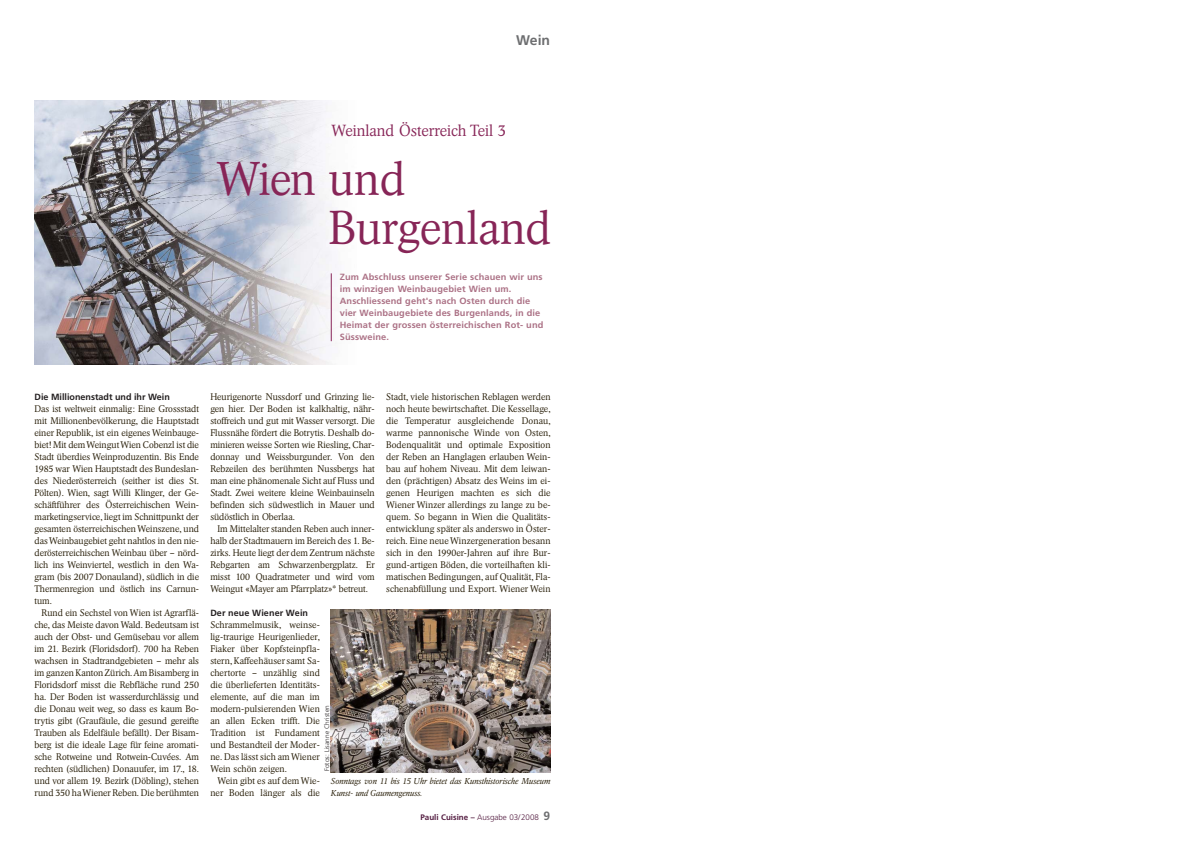
<style>
.page{position:relative;width:1191px;height:842px;background:#fff}
.page>*{position:absolute;margin:0;border:0;box-sizing:border-box;transform-origin:0 0}
.t1{font:300 47px/49px "Arena New BQ";color:#872557}
.t2{font:300 16px "Arena New BQ";color:#872557}
.t3{font:700 14px "Frutiger";color:#6d6e70}
.t4{font:300 9.5px/12px "Arena New BQ";color:#241a04;text-align:justify}
.t5{font:700 9px/12px "Frutiger";letter-spacing:.01em;color:#ac7286}
.t6{font:700 9px "Frutiger";color:#231f20}
.t7{font:italic 300 8.5px/12px "Arena New BQ";color:#241a04}
.t8{font:300 8px "Frutiger";color:#541d41}
.t9{font:300 6.5px "Frutiger";letter-spacing:.01em;color:#231f20}
.s1{font-weight:700}
.s2{font-weight:700;font-size:12px;color:#6d6e70}
</style>
<div class="page">
<img style="left:34px;top:100px;width:302px;height:264px">
<hr style="left:331px;top:273px;width:1px;height:68px;background:#872557">
<img style="left:331px;top:609px;width:219px;height:163px">
<h3 class="t3" style="left:516px;top:35px;width:35px">Wein</h3>
<h2 class="t2" style="left:331px;top:125px;width:176px">Weinland Österreich Teil 3</h2>
<h1 class="t1" style="left:329px;top:160px;width:224px;text-indent:-112px">Wien und<br>Burgenland</h1>
<p class="t5" style="left:340px;top:272px;width:205px">Zum Abschluss unserer Serie schauen wir uns im winzigen Weinbaugebiet Wien um.<br>Anschliessend geht's nach Osten durch die vier Weinbaugebiete des Burgenlands, in die Heimat der grossen österreichischen Rot- und Süssweine.</p>
<p class="t6" style="left:35px;top:393px;width:137px">Die Millionenstadt und ihr Wein</p>
<p class="t4" style="left:35px;top:404px;width:166px">Das ist weltweit einmalig: Eine Grossstadt mit Millionenbevölkerung, die Hauptstadt einer Republik, ist ein eigenes Weinbauge&shy;biet! Mit dem Weingut Wien Cobenzl ist die Stadt überdies Weinproduzentin. Bis Ende 1985 war Wien Hauptstadt des Bundeslan&shy;des Niederösterreich (seither ist dies St.<br>Pölten). Wien, sagt Willi Klinger, der Ge&shy;schäftführer des Österreichischen Wein&shy;marketingservice, liegt im Schnittpunkt der gesamten österreichischen Weinszene, und das Weinbaugebiet geht nahtlos in den nie&shy;derösterreichischen Weinbau über – nörd&shy;lich ins Weinviertel, westlich in den Wa&shy;gram (bis 2007 Donauland), südlich in die Thermenregion und östlich ins Carnun&shy;tum.</p>
<p class="t4" style="left:35px;top:608px;width:166px;text-indent:7px">Rund ein Sechstel von Wien ist Agrarflä&shy;che, das Meiste davon Wald. Bedeutsam ist auch der Obst- und Gemüsebau vor allem im 21. Bezirk (Floridsdorf). 700 ha Reben wachsen in Stadtrandgebieten – mehr als im ganzen Kanton Zürich. Am Bisamberg in Floridsdorf misst die Rebfläche rund 250 ha. Der Boden ist wasserdurchlässig und die Donau weit weg, so dass es kaum Bo&shy;trytis gibt (Graufäule, die gesund gereifte Trauben als Edelfäule befällt). Der Bisam&shy;berg ist die ideale Lage für feine aromati&shy;sche Rotweine und Rotwein-Cuvées. Am rechten (südlichen) Donauufer, im 17., 18. und vor allem 19. Bezirk (Döbling), stehen rund 350 ha Wiener Reben. Die berühmten</p>
<p class="t4" style="left:386px;top:392px;width:166px">Stadt, viele historischen Reblagen werden noch heute bewirtschaftet. Die Kessellage, die Temperatur ausgleichende Donau, warme pannonische Winde von Osten, Bodenqualität und optimale Exposition der Reben an Hanglagen erlauben Wein&shy;bau auf hohem Niveau. Mit dem leiwan&shy;den (prächtigen) Absatz des Weins im ei&shy;genen Heurigen machten es sich die Wiener Winzer allerdings zu lange zu be&shy;quem. So begann in Wien die Qualitäts&shy;entwicklung später als anderswo in Öster&shy;reich. Eine neue Winzergeneration besann sich in den 1990er-Jahren auf ihre Bur&shy;gund-artigen Böden, die vorteilhaften kli&shy;matischen Bedingungen, auf Qualität, Fla&shy;schenabfüllung und Export. Wiener Wein</p>
<p class="t4" style="left:210px;top:392px;width:166px">Heurigenorte Nussdorf und Grinzing lie&shy;gen hier. Der Boden ist kalkhaltig, nähr&shy;stoffreich und gut mit Wasser versorgt. Die Flussnähe fördert die Botrytis. Deshalb do&shy;minieren weisse Sorten wie Riesling, Char&shy;donnay und Weissburgunder. Von den Rebzeilen des berühmten Nussbergs hat man eine phänomenale Sicht auf Fluss und Stadt. Zwei weitere kleine Weinbauinseln befinden sich südwestlich in Mauer und südöstlich in Oberlaa.</p>
<p class="t4" style="left:210px;top:524px;width:166px;text-indent:7px">Im Mittelalter standen Reben auch inner&shy;halb der Stadtmauern im Bereich des 1. Be&shy;zirks. Heute liegt der dem Zentrum nächste Rebgarten am Schwarzenbergplatz. Er misst 100 Quadratmeter und wird vom Weingut «Mayer am Pfarrplatz»* betreut.</p>
<p class="t6" style="left:210px;top:609px;width:99px">Der neue Wiener Wein</p>
<p class="t4" style="left:210px;top:620px;width:111px">Schrammelmusik, weinse&shy;lig-traurige Heurigenlieder, Fiaker über Kopfsteinpfla&shy;stern, Kaffeehäuser samt Sa&shy;chertorte – unzählig sind die überlieferten Identitäts&shy;elemente, auf die man im modern-pulsierenden Wien an allen Ecken trifft. Die Tradition ist Fundament und Bestandteil der Moder&shy;ne. Das lässt sich am Wiener Wein schön zeigen.</p>
<p class="t4" style="left:210px;top:776px;width:111px;text-align:right">Wein gibt es auf dem Wie&shy;ner Boden länger als die</p>
<p class="t9" style="left:324px;top:771px;width:67px;rotate:-90deg">Fotos: Lisanne Christen</p>
<p class="t7" style="left:331px;top:776px;width:221px">Sonntags von 11 bis 15 Uhr bietet das Kunsthistorische Museum<br>Kunst- und Gaumengenuss.</p>
<p class="t8" style="left:420px;top:814px;width:131px"><span class="s1">Pauli Cuisine –</span> Ausgabe 03/2008 <span class="s2">9</span></p>
</div>
